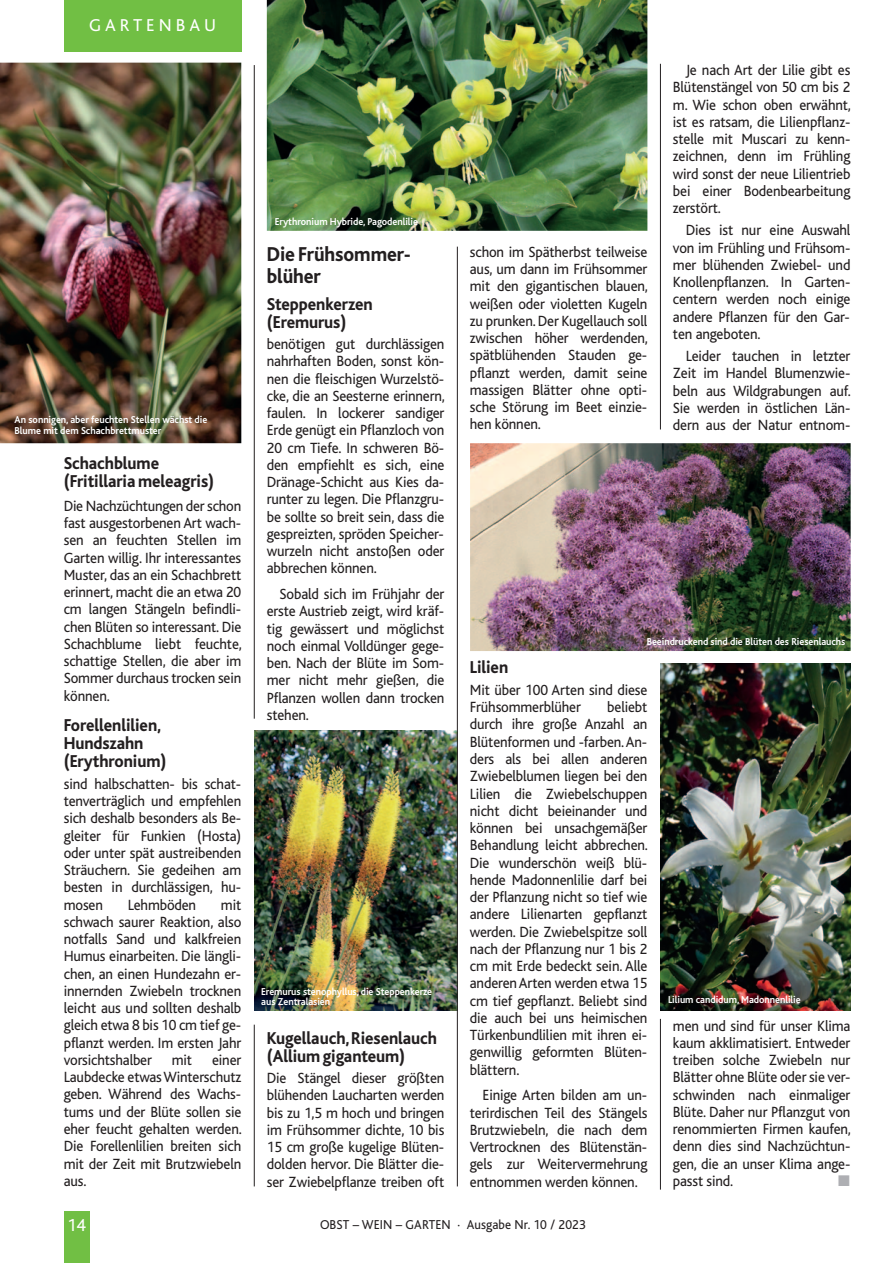
<style>
.page{position:relative;width:893px;height:1263px;background:#fff}
.page>*{position:absolute;margin:0;border:0;box-sizing:border-box;transform-origin:0 0}
.t1{font:800 21px/21.8px "Bliss";letter-spacing:-.005em;color:#231f20;scale:.93 1}
.t2{font:800 18px/18px "Bliss";letter-spacing:-.005em;color:#231f20;scale:.93 1}
.t3{font:18px "Bliss";letter-spacing:.225em;color:#fff}
.t4{font:15.45px/17.2px "Bliss";letter-spacing:-.01em;color:#231f20;text-align:justify;scale:.95 1}
.t5{font:15.45px "Zapf Dingbats ITC";color:#aeafb3}
.t6{font:13.5px "Bliss";letter-spacing:.01em;color:#231f20;scale:.95 1}
.t7{font:700 10.5px/10.5px "Bliss";letter-spacing:-.005em;color:#fff;scale:.95 1}
</style>
<div class="page">
<div style="left:64px;top:0;width:177px;height:51px;background:#71bf44"></div>
<div style="left:64px;top:1212px;width:25px;height:51px;background:#71bf44"></div>
<img style="left:0;top:63px;width:241px;height:380px">
<img style="left:267px;top:0;width:380px;height:231px">
<img style="left:254px;top:730px;width:203px;height:281px">
<img style="left:470px;top:443px;width:381px;height:208px">
<img style="left:660px;top:664px;width:190px;height:347px">
<hr style="left:254px;top:65px;width:1px;height:654px;background:#231f20">
<hr style="left:254px;top:1025px;width:1px;height:161px;background:#231f20">
<hr style="left:457px;top:247px;width:1px;height:939px;background:#231f20">
<hr style="left:660px;top:1019px;width:1px;height:170px;background:#231f20">
<hr style="left:660px;top:64px;width:1px;height:365px;background:#231f20">
<p class="t3" style="left:89px;top:19px;width:129px">GARTENBAU</p>
<p class="t7" style="left:15px;top:416px;width:204px">An sonnigen, aber feuchten Stellen wächst die<br>Blume mit dem Schachbrettmuster</p>
<p class="t2" style="left:64px;top:456px;width:163px">Schachblume (Fritillaria meleagris)</p>
<p class="t4" style="left:64px;top:499px;width:189px">Die Nachzüchtungen der schon fast ausgestorbenen Art wach&shy;sen an feuchten Stellen im Garten willig. Ihr interessantes Muster, das an ein Schachbrett erinnert, macht die an etwa 20 cm langen Stängeln befindli&shy;chen Blüten so interessant. Die Schachblume liebt feuchte, schattige Stellen, die aber im Sommer durchaus trocken sein können.</p>
<p class="t2" style="left:64px;top:718px;width:112px">Forellenlilien,<br>Hundszahn (Erythronium)</p>
<p class="t4" style="left:64px;top:777px;width:188px">sind halbschatten- bis schat&shy;tenverträglich und empfehlen sich deshalb besonders als Be&shy;gleiter für Funkien (Hosta) oder unter spät austreibenden</p>
<p class="t4" style="left:64px;top:863px;width:188px">Sträuchern. Sie gedeihen am besten in durchlässigen, hu&shy;mosen</p>
<p class="t4" style="left:128px;top:897px;width:74px">Lehmböden</p>
<p class="t4" style="left:64px;top:897px;width:188px;text-indent:157px">mit schwach saurer Reaktion, also notfalls Sand und kalkfreien Humus einarbeiten. Die längli&shy;chen, an einen Hundezahn er&shy;innernden Zwiebeln trocknen leicht aus und sollten deshalb gleich etwa 8 bis 10 cm tief ge&shy;pflanzt werden. Im ersten Jahr vorsichtshalber</p>
<p class="t4" style="left:64px;top:1053px;width:189px;text-indent:148px">einer Laubdecke etwas Winterschutz geben. Während des Wachs&shy;tums und der Blüte sollen sie eher feucht gehalten werden.</p>
<p class="t4" style="left:64px;top:1139px;width:188px">Die Forellenlilien breiten sich mit der Zeit mit Brutzwiebeln</p>
<p class="t4" style="left:64px;top:1173px;width:25px">aus.</p>
<p class="t4" style="left:172px;top:1053px;width:23px">mit</p>
<p class="t7" style="left:275px;top:217px;width:152px">Erythronium Hybride, Pagodenlilie</p>
<p class="t1" style="left:267px;top:245px;width:156px">Die Frühsommer&shy;blüher</p>
<p class="t2" style="left:267px;top:296px;width:115px">Steppenkerzen (Eremurus)</p>
<p class="t4" style="left:267px;top:337px;width:189px">benötigen gut durchlässigen nahrhaften Boden, sonst kön&shy;nen die fleischigen Wurzelstö&shy;cke, die an Seesterne erinnern,</p>
<p class="t4" style="left:267px;top:406px;width:188px">faulen. In lockerer sandiger</p>
<p class="t4" style="left:267px;top:423px;width:188px">Erde genügt ein Pflanzloch von 20 cm Tiefe. In schweren Bö&shy;den empfiehlt es sich, eine Dränage-Schicht aus Kies da&shy;runter zu legen. Die Pflanzgru&shy;be sollte so breit sein, dass die</p>
<p class="t4" style="left:267px;top:526px;width:188px">gespreizten, spröden Speicher-</p>
<p class="t4" style="left:267px;top:544px;width:188px">wurzeln nicht anstoßen oder abbrechen können.</p>
<p class="t4" style="left:267px;top:587px;width:188px;text-indent:13px">Sobald sich im Frühjahr der erste Austrieb zeigt, wird kräf&shy;tig gewässert und möglichst noch einmal Volldünger gege&shy;ben. Nach der Blüte im Som&shy;mer nicht mehr gießen, die</p>
<p class="t4" style="left:267px;top:690px;width:188px">Pflanzen wollen dann trocken stehen.</p>
<p class="t7" style="left:261px;top:987px;width:181px">Eremurus stenophyllus, die Steppenkerze aus Zentralasien</p>
<p class="t2" style="left:267px;top:1030px;width:185px">Kugellauch, Riesenlauch (Allium giganteum)</p>
<p class="t4" style="left:267px;top:1071px;width:188px">Die Stängel dieser größten blühenden Laucharten werden bis zu 1,5 m hoch und bringen im Frühsommer dichte, 10 bis 15 cm große kugelige Blüten&shy;dolden hervor. Die Blätter die&shy;ser Zwiebelpflanze treiben oft</p>
<p class="t4" style="left:470px;top:245px;width:188px">schon im Spätherbst teilweise aus, um dann im Frühsommer</p>
<p class="t4" style="left:470px;top:279px;width:189px">mit den gigantischen blauen,</p>
<p class="t4" style="left:470px;top:296px;width:188px">weißen oder violetten Kugeln</p>
<p class="t4" style="left:470px;top:314px;width:188px">zu prunken. Der Kugellauch soll</p>
<p class="t4" style="left:470px;top:331px;width:189px">zwischen höher werdenden,</p>
<p class="t4" style="left:470px;top:348px;width:188px">spätblühenden Stauden ge&shy;pflanzt werden, damit seine massigen Blätter ohne opti-</p>
<p class="t4" style="left:470px;top:400px;width:188px">sche Störung im Beet einzie-</p>
<p class="t4" style="left:470px;top:417px;width:76px">hen können.</p>
<p class="t4" style="left:673px;top:63px;width:189px;text-indent:13px">Je nach Art der Lilie gibt es Blütenstängel von 50 cm bis 2 m. Wie schon oben erwähnt, ist es ratsam, die Lilienpflanz&shy;stelle mit Muscari zu kenn&shy;zeichnen, denn im Frühling wird sonst der neue Lilientrieb bei einer Bodenbearbeitung zerstört.</p>
<p class="t4" style="left:673px;top:223px;width:188px;text-indent:13px">Dies ist nur eine Auswahl von im Frühling und Frühsom&shy;mer blühenden Zwiebel- und Knollenpflanzen. In Garten-</p>
<p class="t4" style="left:673px;top:292px;width:188px">centern werden noch einige</p>
<p class="t4" style="left:673px;top:309px;width:188px">andere Pflanzen für den Gar-</p>
<p class="t4" style="left:673px;top:327px;width:94px">ten angeboten.</p>
<p class="t4" style="left:673px;top:349px;width:189px;text-indent:13px">Leider tauchen in letzter Zeit im Handel Blumenzwie&shy;beln aus Wildgrabungen auf.<br>Sie werden in östlichen Län&shy;dern aus der Natur entnom-</p>
<p class="t7" style="left:647px;top:637px;width:211px">Beeindruckend sind die Blüten des Riesenlauchs</p>
<p class="t2" style="left:470px;top:660px;width:43px">Lilien</p>
<p class="t4" style="left:470px;top:683px;width:188px">Mit über 100 Arten sind diese<br>Frühsommerblüher</p>
<p class="t4" style="left:470px;top:700px;width:189px;text-indent:137px">beliebt durch ihre große Anzahl an Blütenformen und -farben. An&shy;ders als bei allen anderen Zwiebelblumen liegen bei den Lilien die Zwiebelschuppen nicht dicht beieinander und können bei unsachgemäßer Behandlung leicht abbrechen.<br>Die wunderschön weiß blü&shy;hende Madonnenlilie darf bei der Pflanzung nicht so tief wie andere Lilienarten gepflanzt werden. Die Zwiebelspitze soll nach der Pflanzung nur 1 bis 2 cm mit Erde bedeckt sein. Alle anderen Arten werden etwa 15 cm tief gepflanzt. Beliebt sind die auch bei uns heimischen Türkenbundlilien mit ihren ei&shy;genwillig geformten Blüten&shy;blättern.</p>
<p class="t4" style="left:470px;top:1088px;width:188px;text-indent:13px">Einige Arten bilden am un&shy;terirdischen Teil des Stängels Brutzwiebeln, die nach dem Vertrocknen des Blütenstän&shy;gels zur Weitervermehrung entnommen werden können.</p>
<p class="t7" style="left:668px;top:995px;width:141px">Lilium candidum, Madonnenlilie</p>
<p class="t4" style="left:673px;top:1018px;width:189px">men und sind für unser Klima kaum akklimatisiert. Entweder treiben solche Zwiebeln nur Blätter ohne Blüte oder sie ver&shy;schwinden nach einmaliger Blüte. Daher nur Pflanzgut von renommierten Firmen kaufen, denn dies sind Nachzüchtun&shy;gen, die an unser Klima ange&shy;passt sind.</p>
<p class="t5" style="left:838px;top:1173px;width:13px">■</p>
<p class="t3" style="left:67px;top:1218px;width:20px">14</p>
<p class="t6" style="left:320px;top:1219px;width:281px">OBST – WEIN – GARTEN · Ausgabe Nr. 10 / 2023</p>
</div>
